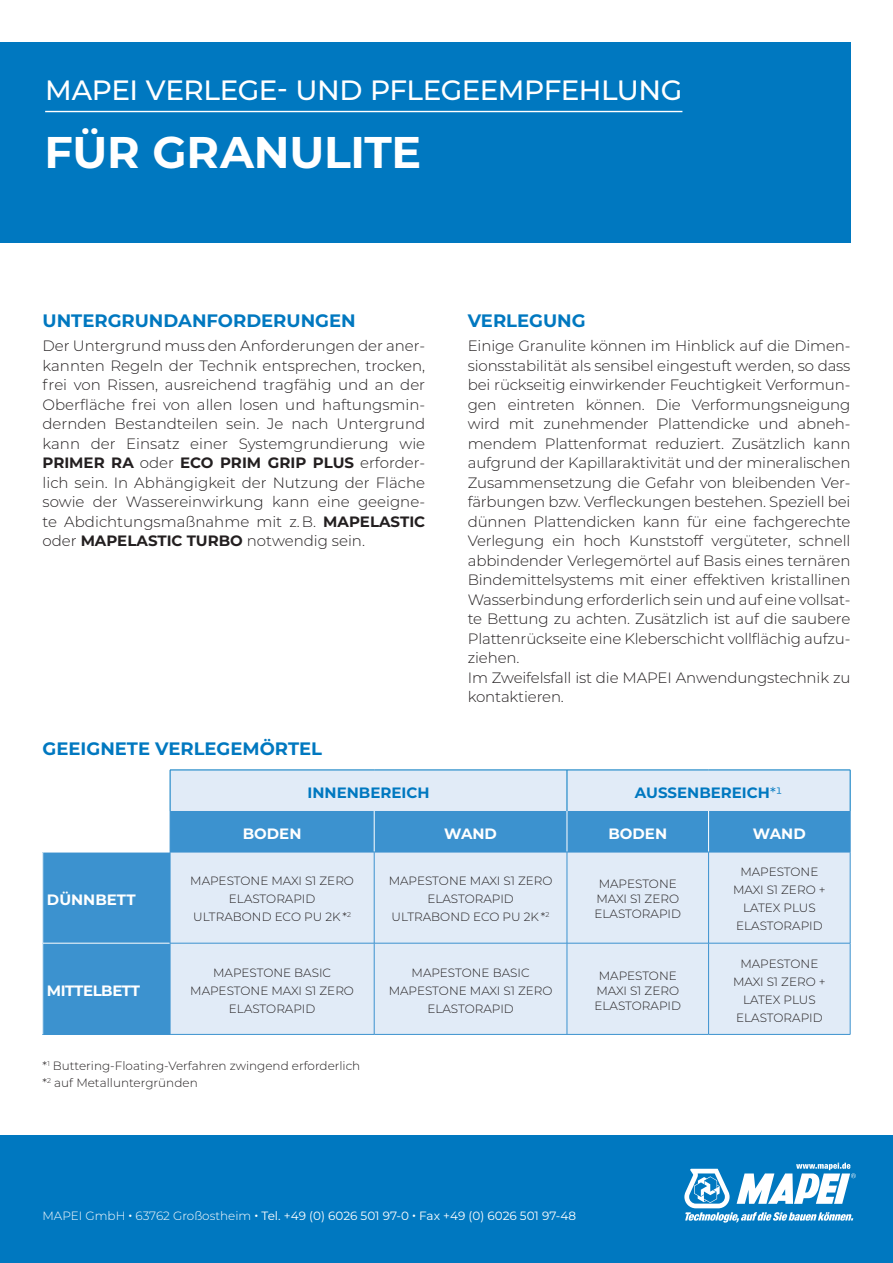
<style>
.page{position:relative;width:893px;height:1263px;background:#fff}
.page>*{position:absolute;margin:0;border:0;box-sizing:border-box;transform-origin:0 0}
.t1{font:700 44.4px "Montserrat";letter-spacing:-.005em;color:#fff}
.t2{font:500 27.9px "Montserrat";letter-spacing:-.015em;color:#fff}
.t3{font:700 18px "Montserrat";color:#0078c0}
.t4{font:300 15px/19.5px "Montserrat";letter-spacing:-.01em;color:#231f20;text-align:justify}
.t5{font:700 15px "Montserrat";color:#0078c0}
.t6{font:700 15px "Montserrat";color:#fff}
.t7{font:700 15px "Montserrat";letter-spacing:-.03em;color:#fff}
.t8{font:300 12px/18px "Montserrat";color:#231f20;text-align:center}
.t9{font:12px "Montserrat";color:#fff}
.s1{font-weight:700}
.s2{font-weight:400}
.s3{font-weight:300}
</style>
<div class="page">
<div style="left:0;top:1135px;width:893px;height:128px;background:#0078c0"></div>
<svg style="left:684px;top:1163px;width:172px;height:59px"></svg>
<div style="left:0;top:43px;width:850px;height:200px;background:#0078c0"></div>
<div style="left:171px;top:771px;width:679px;height:263px;background:#e1ebf7"></div>
<div style="left:171px;top:811px;width:679px;height:41px;background:#3c92cf"></div>
<div style="left:43px;top:852px;width:127px;height:91px;background:#3c92cf"></div>
<div style="left:43px;top:943px;width:127px;height:91px;background:#3c92cf"></div>
<hr style="left:374px;top:811px;width:1px;height:41px;background:#fff">
<hr style="left:708px;top:811px;width:1px;height:41px;background:#fff">
<hr style="left:43px;top:943px;width:127px;height:1px;background:#fff">
<hr style="left:567px;top:811px;width:1px;height:41px;background:#fff">
<hr style="left:43px;top:852px;width:127px;height:1px;background:#fff">
<hr style="left:170px;top:770px;width:204px;height:1px;background:#0078c0">
<hr style="left:170px;top:770px;width:1px;height:41px;background:#0078c0">
<hr style="left:374px;top:770px;width:193px;height:1px;background:#0078c0">
<hr style="left:567px;top:770px;width:142px;height:1px;background:#0078c0">
<hr style="left:567px;top:770px;width:1px;height:41px;background:#0078c0">
<hr style="left:709px;top:770px;width:141px;height:1px;background:#0078c0">
<hr style="left:850px;top:770px;width:1px;height:41px;background:#0078c0">
<hr style="left:170px;top:811px;width:1px;height:41px;background:#3c92cf">
<hr style="left:850px;top:811px;width:1px;height:41px;background:#3c92cf">
<hr style="left:170px;top:852px;width:204px;height:1px;background:#3c92cf">
<hr style="left:170px;top:852px;width:1px;height:91px;background:#3c92cf">
<hr style="left:374px;top:852px;width:193px;height:1px;background:#3c92cf">
<hr style="left:374px;top:852px;width:1px;height:91px;background:#3c92cf">
<hr style="left:567px;top:852px;width:142px;height:1px;background:#3c92cf">
<hr style="left:567px;top:852px;width:1px;height:91px;background:#3c92cf">
<hr style="left:709px;top:852px;width:141px;height:1px;background:#3c92cf">
<hr style="left:708px;top:852px;width:1px;height:91px;background:#3c92cf">
<hr style="left:850px;top:852px;width:1px;height:91px;background:#3c92cf">
<hr style="left:170px;top:943px;width:204px;height:1px;background:#3c92cf">
<hr style="left:170px;top:943px;width:1px;height:91px;background:#3c92cf">
<hr style="left:374px;top:943px;width:193px;height:1px;background:#3c92cf">
<hr style="left:374px;top:943px;width:1px;height:91px;background:#3c92cf">
<hr style="left:567px;top:943px;width:142px;height:1px;background:#3c92cf">
<hr style="left:567px;top:943px;width:1px;height:91px;background:#3c92cf">
<hr style="left:709px;top:943px;width:141px;height:1px;background:#3c92cf">
<hr style="left:708px;top:943px;width:1px;height:91px;background:#3c92cf">
<hr style="left:850px;top:943px;width:1px;height:91px;background:#3c92cf">
<hr style="left:170px;top:1034px;width:204px;height:1px;background:#3c92cf">
<hr style="left:374px;top:1034px;width:193px;height:1px;background:#3c92cf">
<hr style="left:567px;top:1034px;width:142px;height:1px;background:#3c92cf">
<hr style="left:709px;top:1034px;width:141px;height:1px;background:#3c92cf">
<hr style="left:45px;top:111px;width:637px;height:1px;background:#fff">
<h2 class="t2" style="left:45px;top:71px;width:639px">MAPEI VERLEGE- UND PFLEGEEMPFEHLUNG</h2>
<h1 class="t1" style="left:44px;top:120px;width:378px">FÜR GRANULITE</h1>
<p class="t3" style="left:43px;top:308px;width:315px">UNTERGRUNDANFORDERUNGEN</p>
<p class="t4" style="left:43px;top:336px;width:384px">Der Untergrund muss den Anforderungen der aner&shy;kannten Regeln der Technik entsprechen, trocken, frei von Rissen, ausreichend tragfähig und an der Oberfläche frei von allen losen und haftungsmin&shy;dernden Bestandteilen sein. Je nach Untergrund kann der Einsatz einer Systemgrundierung wie <span class="s1">PRIMER RA</span> oder <span class="s1">ECO PRIM GRIP PLUS</span> erforder&shy;lich sein. In Abhängigkeit der Nutzung der Fläche sowie der Wassereinwirkung kann eine geeigne&shy;te Abdichtungsmaßnahme mit z. B. <span class="s1">MAPELASTIC </span>oder <span class="s1">MAPELASTIC TURBO</span> notwendig sein.</p>
<p class="t3" style="left:468px;top:308px;width:119px">VERLEGUNG</p>
<p class="t4" style="left:468px;top:336px;width:384px;text-align:left">Einige Granulite können im Hinblick auf die Dimen&shy;sionsstabilität als sensibel eingestuft werden, so dass bei rückseitig einwirkender Feuchtigkeit Verformun&shy;gen eintreten können. Die Verformungsneigung wird mit zunehmender Plattendicke und abneh&shy;mendem Plattenformat reduziert. Zusätzlich kann aufgrund der Kapillaraktivität und der mineralischen Zusammensetzung die Gefahr von bleibenden Ver&shy;färbungen bzw. Verfleckungen bestehen. Speziell bei dünnen Plattendicken kann für eine fachgerechte Verlegung ein hoch Kunststoff vergüteter, schnell abbindender Verlegemörtel auf Basis eines ternären Bindemittelsystems mit einer effektiven kristallinen Wasserbindung erforderlich sein und auf eine vollsat&shy;te Bettung zu achten. Zusätzlich ist auf die saubere Plattenrückseite eine Kleberschicht vollflächig aufzu&shy;ziehen.<br>Im Zweifelsfall ist die MAPEI Anwendungstechnik zu kontaktieren.</p>
<p class="t3" style="left:43px;top:736px;width:281px">GEEIGNETE VERLEGEMÖRTEL</p>
<p class="t5" style="left:307px;top:781px;width:124px">INNENBEREICH</p>
<p class="t5" style="left:635px;top:781px;width:149px">AUSSENBEREICH<span class="s2">*1</span></p>
<p class="t6" style="left:243px;top:823px;width:60px">BODEN</p>
<p class="t6" style="left:444px;top:823px;width:54px">WAND</p>
<p class="t6" style="left:608px;top:823px;width:60px">BODEN</p>
<p class="t6" style="left:753px;top:823px;width:54px">WAND</p>
<p class="t6" style="left:47px;top:889px;width:90px">DÜNNBETT</p>
<p class="t7" style="left:47px;top:980px;width:95px">MITTELBETT</p>
<p class="t8" style="left:190px;top:872px;width:165px">MAPESTONE MAXI S1 ZERO<br>ELASTORAPID<br>ULTRABOND ECO PU 2K *<sup>2</sup></p>
<p class="t8" style="left:389px;top:872px;width:165px">MAPESTONE MAXI S1 ZERO<br>ELASTORAPID<br>ULTRABOND ECO PU 2K *<sup>2</sup></p>
<p class="t8" style="left:595px;top:876px;width:88px;line-height:15px">MAPESTONE<br>MAXI S1 ZERO<br>ELASTORAPID</p>
<p class="t8" style="left:190px;top:963px;width:165px">MAPESTONE BASIC<br>MAPESTONE MAXI S1 ZERO<br>ELASTORAPID</p>
<p class="t8" style="left:389px;top:963px;width:165px">MAPESTONE BASIC<br>MAPESTONE MAXI S1 ZERO<br>ELASTORAPID</p>
<p class="t8" style="left:595px;top:967px;width:88px;line-height:15px">MAPESTONE<br>MAXI S1 ZERO<br>ELASTORAPID</p>
<p class="t8" style="left:43px;top:1057px;width:319px;line-height:16.5px;text-align:left">*<sup>1</sup> Buttering-Floating-Verfahren zwingend erforderlich *<sup>2</sup> auf Metalluntergründen</p>
<p class="t9" style="left:43px;top:1208px;width:535px"><span class="s3">MAPEI GmbH</span> <span class="s1">∙</span> <span class="s3">63762 Großostheim</span> <span class="s1">∙</span> Tel. +49 (0) 6026 501 97-0 <span class="s1">∙</span> Fax +49 (0) 6026 501 97-48</p>
<p class="t8" style="left:733px;top:863px;width:94px">MAPESTONE<br>MAXI S1 ZERO +<br>LATEX PLUS<br>ELASTORAPID</p>
<p class="t8" style="left:733px;top:954px;width:94px">MAPESTONE<br>MAXI S1 ZERO +<br>LATEX PLUS<br>ELASTORAPID</p>
</div>
